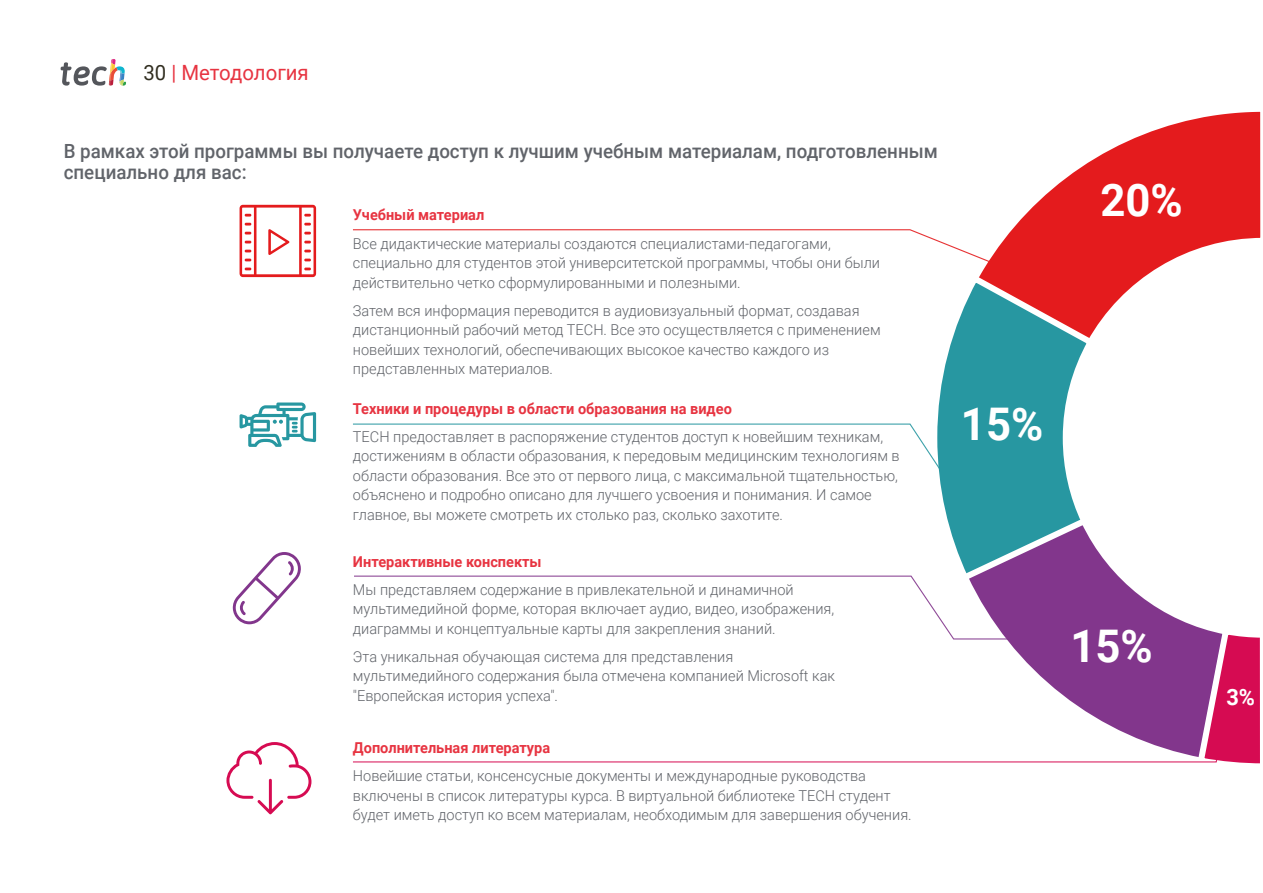
<style>
.page{position:relative;width:1263px;height:893px;background:#fff}
.page>*{position:absolute;margin:0;border:0;box-sizing:border-box;transform-origin:0 0}
.t1{font:700 45px "Roboto";color:#fff}
.t2{font:700 22.5px "Roboto";color:#fff}
.t3{font:21px "Roboto";color:#e73441}
.t4{font:500 19.5px/21px "Roboto";color:#61646a;scale:.96 1}
.t5{font:300 15px/19.5px "Roboto";color:#61646a}
.t6{font:700 15px "Roboto";color:#e73441}
.s1{color:#312e20}
</style>
<div class="page">
<svg style="left:1012px;top:111px;width:249px;height:212px"></svg>
<svg style="left:937px;top:270px;width:162px;height:280px"></svg>
<svg style="left:957px;top:513px;width:237px;height:166px"></svg>
<svg style="left:1194px;top:625px;width:66px;height:139px;background:#cb3b79"></svg>
<svg style="left:353px;top:229px;width:678px;height:50px"></svg>
<svg style="left:353px;top:423px;width:668px;height:121px"></svg>
<svg style="left:354px;top:575px;width:831px;height:65px"></svg>
<svg style="left:353px;top:679px;width:882px;height:84px"></svg>
<svg style="left:240px;top:205px;width:76px;height:72px"></svg>
<svg style="left:226px;top:742px;width:85px;height:72px"></svg>
<svg style="left:233px;top:552px;width:68px;height:72px"></svg>
<svg style="left:240px;top:402px;width:76px;height:45px"></svg>
<svg style="left:61px;top:59px;width:65px;height:27px"></svg>
<h3 class="t3" style="left:144px;top:57px;width:167px"><span class="s1">30</span> | Методология</h3>
<h3 class="t4" style="left:64px;top:140px;width:912px">В рамках этой программы вы получаете доступ к лучшим учебным материалам, подготовленным специально для вас:</h3>
<p class="t6" style="left:353px;top:205px;width:133px">Учебный материал</p>
<p class="t5" style="left:353px;top:233px;width:529px">Все дидактические материалы создаются специалистами-педагогами, специально для студентов этой университетской программы, чтобы они были действительно четко сформулированными и полезными.</p>
<p class="t5" style="left:353px;top:300px;width:529px">Затем вся информация переводится в аудиовизуальный формат, создавая дистанционный рабочий метод TECH. Все это осуществляется с применением новейших технологий, обеспечивающих высокое качество каждого из представленных материалов.</p>
<p class="t6" style="left:353px;top:398px;width:380px">Техники и процедуры в области образования на видео</p>
<p class="t5" style="left:353px;top:426px;width:548px">TECH предоставляет в распоряжение студентов доступ к новейшим техникам, достижениям в области образования, к передовым медицинским технологиям в области образования. Все это от первого лица, с максимальной тщательностью, объяснено и подробно описано для лучшего усвоения и понимания. И самое главное, вы можете смотреть их столько раз, сколько захотите.</p>
<p class="t6" style="left:353px;top:551px;width:190px">Интерактивные конспекты</p>
<p class="t5" style="left:353px;top:579px;width:483px">Мы представляем содержание в привлекательной и динамичной мультимедийной форме, которая включает аудио, видео, изображения, диаграммы и концептуальные карты для закрепления знаний.</p>
<p class="t5" style="left:353px;top:646px;width:484px">Эта уникальная обучающая система для представления мультимедийного содержания была отмечена компанией Microsoft как "Европейская история успеха".</p>
<p class="t6" style="left:353px;top:737px;width:199px">Дополнительная литература</p>
<p class="t5" style="left:353px;top:766px;width:560px">Новейшие статьи, консенсусные документы и международные руководства включены в список литературы курса. В виртуальной библиотеке TECH студент будет иметь доступ ко всем материалам, необходимым для завершения обучения.</p>
<h1 class="t1" style="left:961px;top:392px;width:84px">15%</h1>
<h1 class="t1" style="left:1100px;top:169px;width:84px">20%</h1>
<h1 class="t1" style="left:1070px;top:615px;width:84px">15%</h1>
<h2 class="t2" style="left:1226px;top:681px;width:30px">3%</h2>
</div>
